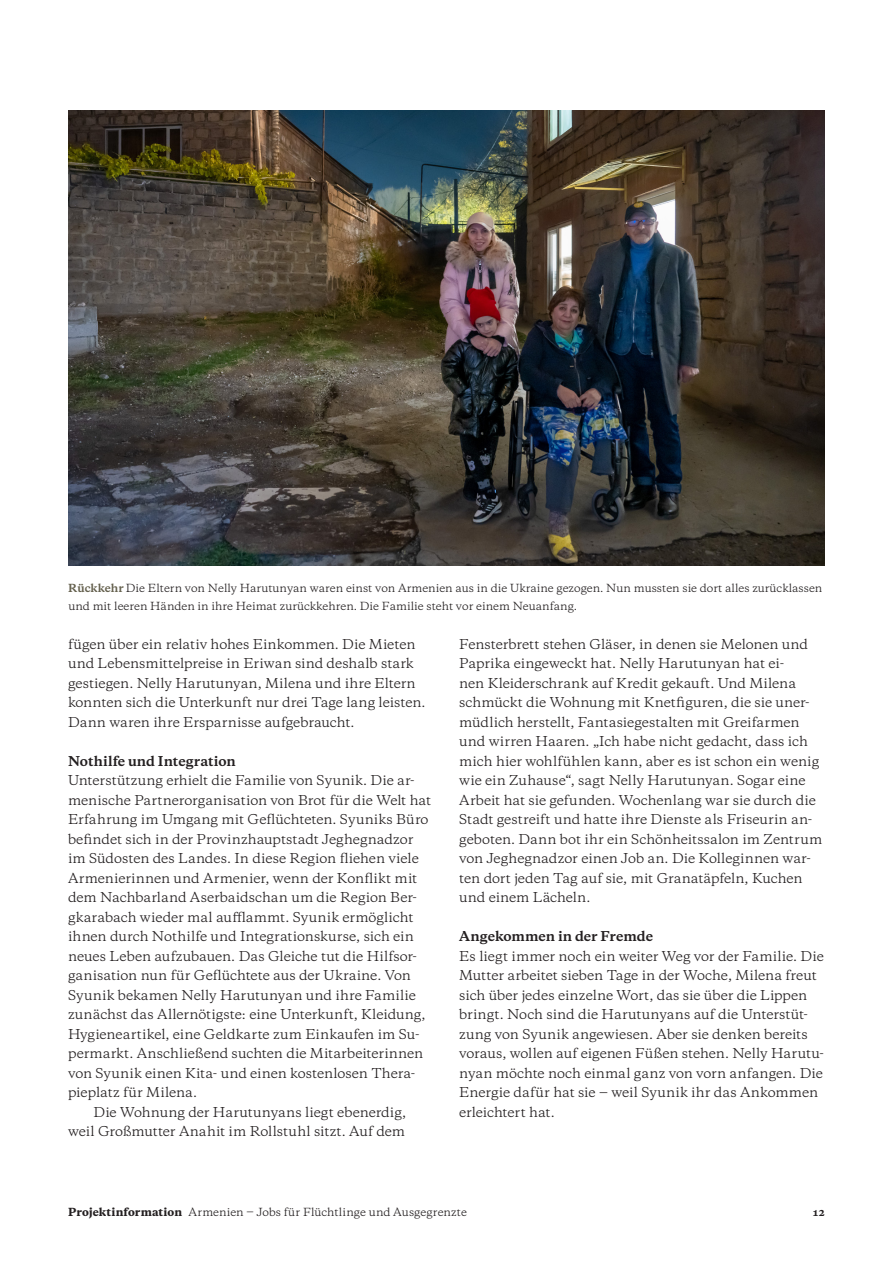
<style>
.page{position:relative;width:893px;height:1263px;background:#fff}
.page>*{position:absolute;margin:0;border:0;box-sizing:border-box;transform-origin:0 0}
.Projektinfo_Fließtext_8_5pt_ZAB_13_pt{font:12.75px/19.5px "Galaxie Copernicus";color:#231f20}
.Projektinfo_Fließtext_8_5pt_ZAB_13_pt_mi{font:12.75px/19.5px "Galaxie Copernicus";letter-spacing:-.005em;color:#231f20}
.Projektinfo_Fließtext_8_5pt_ZAB_13_pt-2{font:700 12.75px "Galaxie Copernicus";color:#231f20}
.t1{font:10.5px/18px "Galaxie Copernicus";color:#231f20}
.t2{font:700 10.5px "Galaxie Copernicus";color:#231f20}
.s1{font-weight:700;color:#64604d}
.s2{font-weight:800}
</style>
<div class="page">
<img style="left:68px;top:111px;width:757px;height:455px">
<p class="t1" style="left:68px;top:579px;width:756px"><span class="s1">Rückkehr</span> Die Eltern von Nelly Harutunyan waren einst von Armenien aus in die Ukraine gezogen. Nun mussten sie dort alles zurücklassen und mit leeren Händen in ihre Heimat zurückkehren. Die Familie steht vor einem Neuanfang.</p>
<p class="Projektinfo_Fließtext_8_5pt_ZAB_13_pt_mi" style="left:68px;top:634px;width:359px">fügen über ein relativ hohes Einkommen. Die Mieten und Lebensmittelpreise in Eriwan sind deshalb stark gestiegen. Nelly Harutunyan, Milena und ihre Eltern konnten sich die Unterkunft nur drei Tage lang leisten.<br>Dann waren ihre Ersparnisse aufgebraucht.</p>
<p class="Projektinfo_Fließtext_8_5pt_ZAB_13_pt-2" style="left:68px;top:752px;width:169px">Nothilfe und Integration</p>
<p class="Projektinfo_Fließtext_8_5pt_ZAB_13_pt" style="left:68px;top:771px;width:365px">Unterstützung erhielt die Familie von Syunik. Die ar&shy;menische Partnerorganisation von Brot für die Welt hat Erfahrung im Umgang mit Geflüchteten. Syuniks Büro befindet sich in der Provinzhauptstadt Jeghegnadzor im Südosten des Landes. In diese Region fliehen viele Armenierinnen und Armenier, wenn der Konflikt mit dem Nachbarland Aserbaidschan um die Region Ber&shy;gkarabach wieder mal aufflammt. Syunik ermöglicht ihnen durch Nothilfe und Integrationskurse, sich ein neues Leben aufzubauen. Das Gleiche tut die Hilfsor&shy;ganisation nun für Geflüchtete aus der Ukraine. Von Syunik bekamen Nelly Harutunyan und ihre Familie zunächst das Allernötigste: eine Unterkunft, Kleidung, Hygieneartikel, eine Geldkarte zum Einkaufen im Su&shy;permarkt. Anschließend suchten die Mitarbeiterinnen von Syunik einen Kita- und einen kostenlosen Thera&shy;pieplatz für Milena.</p>
<p class="Projektinfo_Fließtext_8_5pt_ZAB_13_pt_mi" style="left:68px;top:1102px;width:340px;text-align:right">Die Wohnung der Harutunyans liegt ebenerdig, weil Großmutter Anahit im Rollstuhl sitzt. Auf dem</p>
<p class="Projektinfo_Fließtext_8_5pt_ZAB_13_pt_mi" style="left:459px;top:634px;width:364px">Fensterbrett stehen Gläser, in denen sie Melonen und Paprika eingeweckt hat. Nelly Harutunyan hat ei-<br>nen Kleiderschrank auf Kredit gekauft. Und Milena schmückt die Wohnung mit Knetfiguren, die sie uner&shy;müdlich herstellt, Fantasiegestalten mit Greifarmen und wirren Haaren. „Ich habe nicht gedacht, dass ich mich hier wohlfühlen kann, aber es ist schon ein wenig wie ein Zuhause“, sagt Nelly Harutunyan. Sogar eine Arbeit hat sie gefunden. Wochenlang war sie durch die Stadt gestreift und hatte ihre Dienste als Friseurin an&shy;geboten. Dann bot ihr ein Schönheitssalon im Zentrum von Jeghegnadzor einen Job an. Die Kolleginnen war&shy;ten dort jeden Tag auf sie, mit Granatäpfeln, Kuchen und einem Lächeln.</p>
<p class="Projektinfo_Fließtext_8_5pt_ZAB_13_pt-2" style="left:459px;top:928px;width:195px">Angekommen in der Fremde</p>
<p class="Projektinfo_Fließtext_8_5pt_ZAB_13_pt" style="left:459px;top:946px;width:366px">Es liegt immer noch ein weiter Weg vor der Familie. Die Mutter arbeitet sieben Tage in der Woche, Milena freut sich über jedes einzelne Wort, das sie über die Lippen bringt. Noch sind die Harutunyans auf die Unterstüt&shy;zung von Syunik angewiesen. Aber sie denken bereits voraus, wollen auf eigenen Füßen stehen. Nelly Harutu&shy;nyan möchte noch einmal ganz von vorn anfangen. Die Energie dafür hat sie ‒ weil Syunik ihr das Ankommen erleichtert hat.</p>
<p class="t1" style="left:68px;top:1203px;width:400px"><span class="s2">Projektinformation</span> Armenien ‒ Jobs für Flüchtlinge und Ausgegrenzte</p>
<p class="t2" style="left:813px;top:1205px;width:14px">12</p>
</div>
